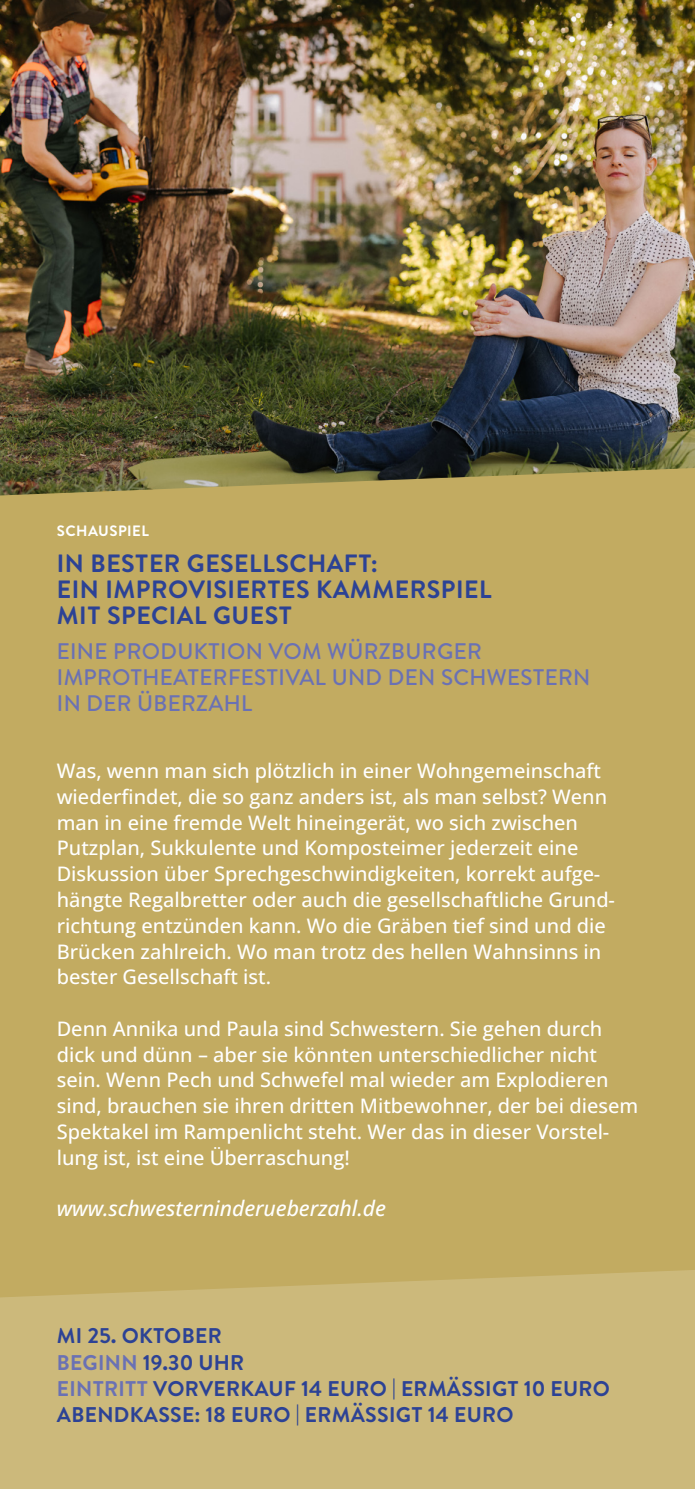
<style>
.page{position:relative;width:695px;height:1489px;background:#fff}
.page>*{position:absolute;margin:0;border:0;box-sizing:border-box;transform-origin:0 0}
.t1{font:700 25px/25.8px "Brandon Text";letter-spacing:.02em;color:#2c4295}
.t2{font:500 22.5px/25.8px "Brandon Text";letter-spacing:.015em;color:#6a71b4}
.t3{font:700 21.25px/26.2px "Brandon Text";letter-spacing:.015em;color:#2c4295}
.t4{font:italic 500 21.25px "Open Sans";letter-spacing:-.005em;color:#fff}
.t5{font:500 20px/25.8px "Open Sans";color:#fff}
.t6{font:700 15px "Brandon Text";letter-spacing:.03em;color:#fff}
.s1{color:#6a71b4}
</style>
<div class="page">
<div style="left:0;top:0;width:694px;height:1488px;background:#c2ab61"></div>
<img style="left:0;top:0;width:694px;height:495px">
<div style="left:0;top:1270px;width:694px;height:218px;background:#ccb97b"></div>
<p class="t6" style="left:57px;top:520px;width:94px">SCHAUSPIEL</p>
<p class="t1" style="left:57px;top:550px;width:436px">IN BESTER GESELLSCHAFT:<br>EIN IMPROVISIERTES KAMMERSPIEL<br>MIT SPECIAL GUEST</p>
<p class="t2" style="left:57px;top:638px;width:535px">EINE PRODUKTION VOM WÜRZBURGER<br>IMPROTHEATERFESTIVAL UND DEN SCHWESTERN<br>IN DER ÜBERZAHL</p>
<p class="t5" style="left:57px;top:757px;width:559px">Was, wenn man sich plötzlich in einer Wohngemeinschaft wiederfindet, die so ganz anders ist, als man selbst? Wenn man in eine fremde Welt hineingerät, wo sich zwischen Putzplan, Sukkulente und Komposteimer jederzeit eine Diskussion über Sprechgeschwindigkeiten, korrekt aufge&shy;hängte Regalbretter oder auch die gesellschaftliche Grund&shy;richtung entzünden kann. Wo die Gräben tief sind und die Brücken zahlreich. Wo man trotz des hellen Wahnsinns in bester Gesellschaft ist.</p>
<p class="t5" style="left:57px;top:1015px;width:583px">Denn Annika und Paula sind Schwestern. Sie gehen durch dick und dünn – aber sie könnten unterschiedlicher nicht sein. Wenn Pech und Schwefel mal wieder am Explodieren sind, brauchen sie ihren dritten Mitbewohner, der bei diesem Spektakel im Rampenlicht steht. Wer das in dieser Vorstel&shy;lung ist, ist eine Überraschung!</p>
<p class="t4" style="left:57px;top:1193px;width:331px">www.schwesterninderueberzahl.de</p>
<p class="t3" style="left:57px;top:1322px;width:554px">MI 25. OKTOBER<br><span class="s1">BEGINN</span> 19.30 UHR<br><span class="s1">EINTRITT</span> VORVERKAUF 14 EURO | ERMÄSSIGT 10 EURO<br>ABENDKASSE: 18 EURO | ERMÄSSIGT 14 EURO</p>
</div>
